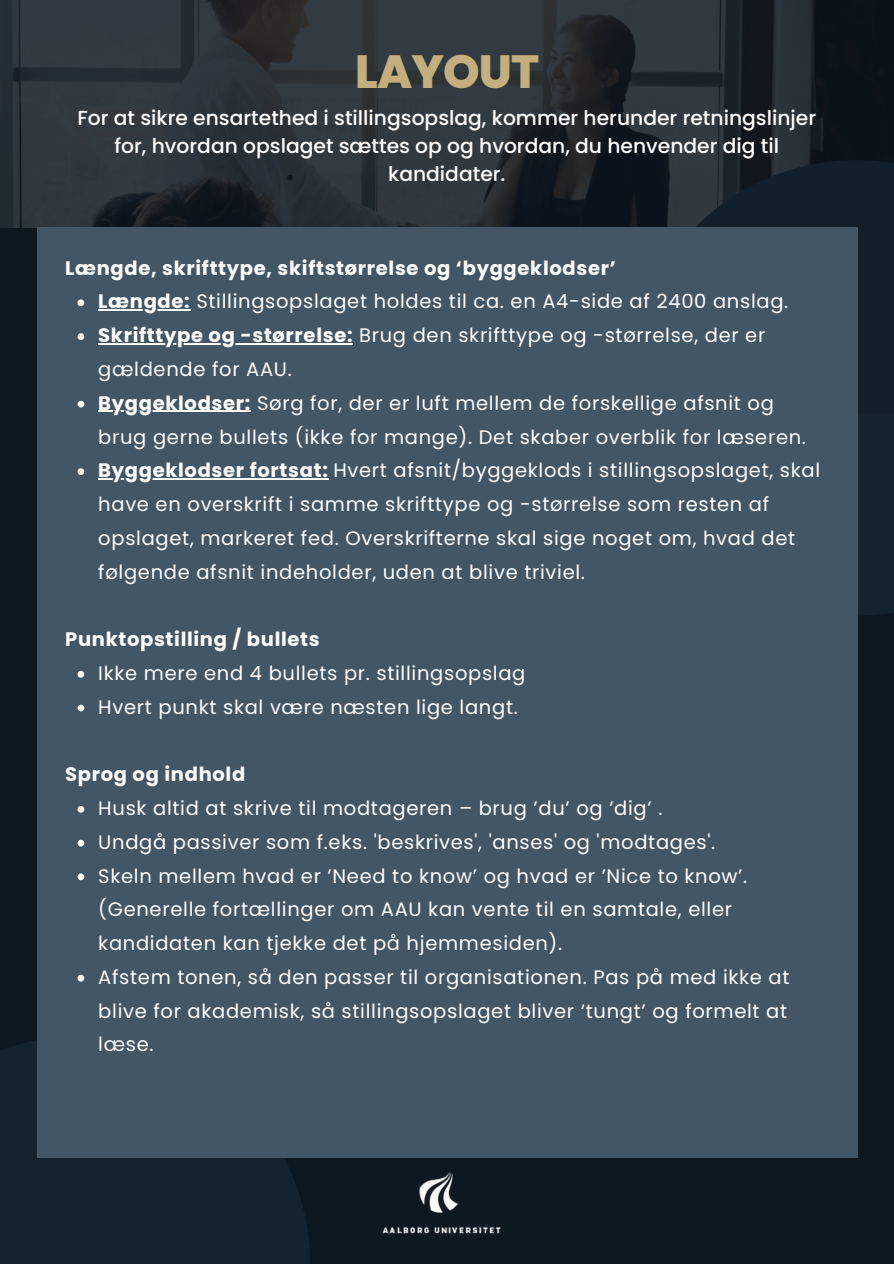
<style>
.page{position:relative;width:894px;height:1264px;background:#fff}
.page>*{position:absolute;margin:0;border:0;box-sizing:border-box;transform-origin:0 0}
.t1{font:800 46.5px "Poppins";letter-spacing:-.02em;color:#c2af7d}
.t2{font:500 20.25px/28.2px "Poppins";color:#fff;text-align:center}
.t3{font:19.5px/33.8px "Poppins";letter-spacing:.035em;color:#fff}
.t4{font:700 19.5px "Poppins";letter-spacing:.035em;color:#fff}
.s1{font-weight:700}
</style>
<div class="page">
<div style="left:0;top:0;width:893px;height:1263px;background:#0d1720"></div>
<div style="left:0;top:1035px;width:310px;height:228px;background:#142330"></div>
<div style="left:628px;top:160px;width:265px;height:455px;background:#142330"></div>
<svg style="left:0;top:0;width:893px;height:414px"></svg>
<img style="left:382px;top:1172px;width:119px;height:62px">
<div style="left:37px;top:227px;width:820px;height:930px;background:#435666"></div>
<svg style="left:77px;top:299px;width:7px;height:7px"></svg>
<hr style="left:98px;top:309px;width:92px;height:2px;background:#fff">
<svg style="left:77px;top:333px;width:7px;height:7px"></svg>
<hr style="left:98px;top:343px;width:255px;height:1px;background:#fff">
<svg style="left:77px;top:401px;width:7px;height:6px"></svg>
<hr style="left:98px;top:411px;width:153px;height:1px;background:#fff">
<svg style="left:77px;top:468px;width:7px;height:7px"></svg>
<hr style="left:98px;top:478px;width:230px;height:1px;background:#fff">
<svg style="left:77px;top:671px;width:7px;height:6px"></svg>
<svg style="left:77px;top:704px;width:7px;height:7px"></svg>
<svg style="left:77px;top:806px;width:7px;height:6px"></svg>
<svg style="left:77px;top:839px;width:7px;height:7px"></svg>
<svg style="left:77px;top:873px;width:7px;height:7px"></svg>
<svg style="left:77px;top:974px;width:7px;height:7px"></svg>
<h1 class="t1" style="left:355px;top:39px;width:185px">LAYOUT</h1>
<h2 class="t2" style="left:77px;top:104px;width:740px">For at sikre ensartethed i stillingsopslag, kommer herunder retningslinjer for, hvordan opslaget sættes op og hvordan, du henvender dig til kandidater.</h2>
<p class="t4" style="left:65px;top:254px;width:552px">Længde, skrifttype, skiftstørrelse og ‘byggeklodser’</p>
<p class="t3" style="left:98px;top:285px;width:691px"><span class="s1">Længde:</span> Stillingsopslaget holdes til ca. en A4-side af 2400 anslag.</p>
<p class="t3" style="left:98px;top:318px;width:668px"><span class="s1">Skrifttype og -størrelse:</span> Brug den skrifttype og -størrelse, der er gældende for AAU.</p>
<p class="t3" style="left:98px;top:386px;width:709px"><span class="s1">Byggeklodser:</span> Sørg for, der er luft mellem de forskellige afsnit og brug gerne bullets (ikke for mange). Det skaber overblik for læseren.</p>
<h2 class="t3" style="left:98px;top:453px;width:723px"><span class="s1">Byggeklodser fortsat:</span> Hvert afsnit/byggeklods i stillingsopslaget, skal have en overskrift i samme skrifttype og -størrelse som resten af opslaget, markeret fed. Overskrifterne skal sige noget om, hvad det følgende afsnit indeholder, uden at blive triviel.</h2>
<p class="t4" style="left:65px;top:625px;width:256px">Punktopstilling / bullets</p>
<p class="t3" style="left:98px;top:656px;width:428px">Ikke mere end 4 bullets pr. stillingsopslag</p>
<h2 class="t3" style="left:98px;top:690px;width:421px">Hvert punkt skal være næsten lige langt.</h2>
<p class="t4" style="left:65px;top:760px;width:182px">Sprog og indhold</p>
<p class="t3" style="left:98px;top:791px;width:565px">Husk altid at skrive til modtageren – brug ’du’ og ’dig’ .</p>
<p class="t3" style="left:98px;top:825px;width:618px">Undgå passiver som f.eks. 'beskrives', 'anses' og 'modtages'.</p>
<p class="t3" style="left:98px;top:858px;width:650px">Skeln mellem hvad er ’Need to know’ og hvad er ’Nice to know’. (Generelle fortællinger om AAU kan vente til en samtale, eller kandidaten kan tjekke det på hjemmesiden).</p>
<p class="t3" style="left:98px;top:960px;width:692px">Afstem tonen, så den passer til organisationen. Pas på med ikke at blive for akademisk, så stillingsopslaget bliver ‘tungt’ og formelt at læse.</p>
</div>
